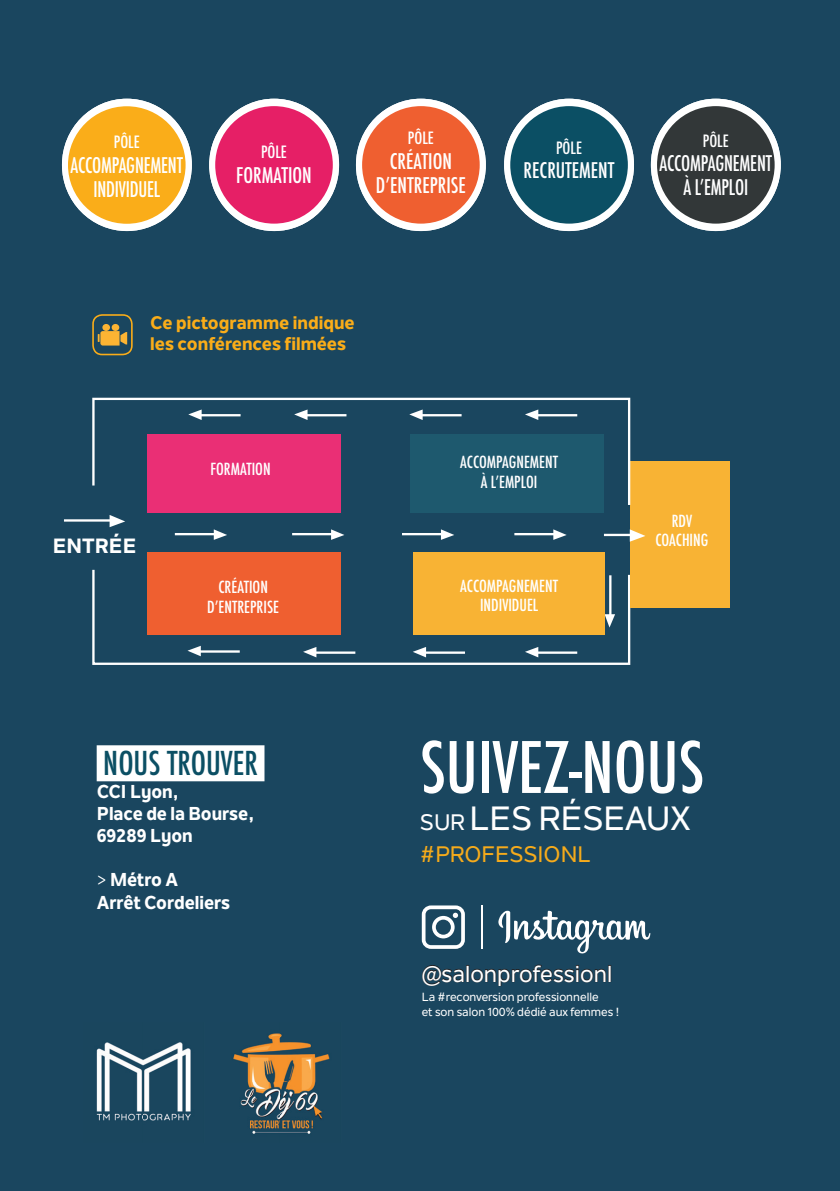
<style>
.page{position:relative;width:840px;height:1191px;background:#fff}
.page>*{position:absolute;margin:0;border:0;box-sizing:border-box;transform-origin:0 0}
.t1{font:500 condensed 68.8px "Futura";color:#fff}
.t2{font:500 33.2px "Nolan Next";color:#fff}
.t3{font:500 condensed 32px "Futura";color:#0b4f64}
.t4{font:500 22.8px "Nolan Next";color:#fff}
.t5{font:500 22.2px "Nolan Next";color:#f6ab1b}
.t6{font:500 condensed 21px/24.4px "Futura";letter-spacing:-.01em;color:#fff;text-align:center;scale:.91 1}
.t7{font:500 condensed 21px/24.4px "Futura";letter-spacing:-.01em;color:#fff;text-align:center}
.t8{font:800 20.4px "Nolan Next";color:#fff}
.t9{font:800 18.4px/22.2px "Nolan Next";color:#fff}
.t10{font:800 18px/21.6px "Nolan Next";color:#faad19}
.t11{font:500 condensed 16.6px "Futura";color:#fff}
.t12{font:500 condensed 16.2px/19.4px "Futura";color:#fff;text-align:center}
.t13{font:500 11.8px/14px "Nolan Next";color:#fff}
.s1{font-weight:400}
.s2{font-size:22.2px}
</style>
<div class="page">
<div style="left:0;top:0;width:839px;height:1191px;background:#1a465f"></div>
<svg style="left:98px;top:324px;width:29px;height:21px"></svg>
<div style="left:92px;top:314px;width:41px;height:41px;border:2px solid #faad19;border-radius:9px"></div>
<svg style="left:209px;top:99px;width:130px;height:132px"></svg>
<div style="left:215px;top:106px;width:117px;height:118px;background:#e61f66;border-radius:50%"></div>
<svg style="left:356px;top:99px;width:129px;height:132px"></svg>
<div style="left:362px;top:106px;width:117px;height:118px;background:#ef5f30;border-radius:50%"></div>
<svg style="left:504px;top:99px;width:129px;height:132px"></svg>
<div style="left:510px;top:106px;width:117px;height:118px;background:#0b4f64;border-radius:50%"></div>
<svg style="left:650px;top:99px;width:130px;height:132px"></svg>
<div style="left:656px;top:106px;width:118px;height:118px;background:#323738;border-radius:50%"></div>
<svg style="left:62px;top:99px;width:130px;height:132px"></svg>
<div style="left:68px;top:106px;width:117px;height:118px;background:#faad19;border-radius:50%"></div>
<svg style="left:421px;top:905px;width:43px;height:44px"></svg>
<svg style="left:497px;top:910px;width:153px;height:44px"></svg>
<hr style="left:481px;top:905px;width:2px;height:44px;background:#fff">
<svg style="left:422px;top:964px;width:188px;height:22px"></svg>
<svg style="left:91px;top:567px;width:540px;height:99px"></svg>
<hr style="left:311px;top:651px;width:44px;height:3px;background:#fff">
<svg style="left:303px;top:647px;width:13px;height:10px"></svg>
<hr style="left:421px;top:651px;width:44px;height:3px;background:#fff">
<svg style="left:412px;top:647px;width:14px;height:10px"></svg>
<hr style="left:533px;top:651px;width:44px;height:3px;background:#fff">
<svg style="left:524px;top:647px;width:14px;height:10px"></svg>
<hr style="left:608px;top:575px;width:3px;height:44px;background:#fff">
<svg style="left:604px;top:614px;width:10px;height:13px"></svg>
<hr style="left:196px;top:650px;width:43px;height:2px;background:#fff">
<svg style="left:187px;top:646px;width:14px;height:10px"></svg>
<hr style="left:175px;top:533px;width:43px;height:2px;background:#fff">
<svg style="left:214px;top:529px;width:13px;height:11px"></svg>
<hr style="left:292px;top:533px;width:43px;height:2px;background:#fff">
<svg style="left:331px;top:529px;width:13px;height:11px"></svg>
<hr style="left:514px;top:533px;width:43px;height:2px;background:#fff">
<svg style="left:553px;top:529px;width:13px;height:11px"></svg>
<hr style="left:402px;top:533px;width:43px;height:2px;background:#fff">
<svg style="left:440px;top:529px;width:14px;height:11px"></svg>
<hr style="left:64px;top:519px;width:51px;height:2px;background:#fff">
<svg style="left:109px;top:515px;width:16px;height:12px"></svg>
<div style="left:148px;top:434px;width:193px;height:78px;background:#ea2f75"></div>
<div style="left:410px;top:434px;width:193px;height:78px;background:#1e596e"></div>
<div style="left:148px;top:552px;width:193px;height:83px;background:#ef5f30"></div>
<div style="left:630px;top:461px;width:99px;height:146px;background:#f8b334"></div>
<div style="left:412px;top:552px;width:192px;height:83px;background:#f8b334"></div>
<svg style="left:91px;top:396px;width:540px;height:111px"></svg>
<hr style="left:603px;top:534px;width:32px;height:2px;background:#fff">
<svg style="left:629px;top:529px;width:16px;height:12px"></svg>
<div style="left:97px;top:745px;width:167px;height:36px;background:#fff"></div>
<img style="left:83px;top:1022px;width:121px;height:120px">
<img style="left:220px;top:1022px;width:121px;height:120px">
<p class="t11" style="left:114px;top:132px;width:27px">PÔLE</p>
<p class="t6" style="left:70px;top:153px;width:125px">ACCOMPAGNEMENT<br>INDIVIDUEL</p>
<p class="t11" style="left:261px;top:142px;width:27px">PÔLE</p>
<p class="t7" style="left:236px;top:163px;width:77px">FORMATION</p>
<p class="t11" style="left:407px;top:127px;width:27px">PÔLE</p>
<p class="t7" style="left:376px;top:149px;width:91px">CRÉATION<br>DʼENTREPRISE</p>
<p class="t11" style="left:555px;top:137px;width:27px">PÔLE</p>
<p class="t7" style="left:523px;top:158px;width:92px">RECRUTEMENT</p>
<p class="t11" style="left:702px;top:130px;width:27px">PÔLE</p>
<p class="t6" style="left:659px;top:151px;width:125px">ACCOMPAGNEMENT<br>À LʼEMPLOI</p>
<p class="t10" style="left:150px;top:311px;width:206px">Ce pictogramme indique les conférences filmées</p>
<p class="t8" style="left:53px;top:533px;width:85px">ENTRÉE</p>
<p class="t12" style="left:210px;top:459px;width:62px">FORMATION</p>
<p class="t12" style="left:460px;top:452px;width:99px">ACCOMPAGNEMENT<br>À LʼEMPLOI</p>
<p class="t12" style="left:207px;top:577px;width:73px">CRÉATION<br>DʼENTREPRISE</p>
<p class="t12" style="left:460px;top:576px;width:99px">ACCOMPAGNEMENT<br>INDIVIDUEL</p>
<p class="t12" style="left:655px;top:511px;width:54px">RDV<br>COACHING</p>
<h3 class="t3" style="left:103px;top:743px;width:156px">NOUS TROUVER</h3>
<p class="t9" style="left:97px;top:779px;width:159px">CCI Lyon,<br>Place de la Bourse,<br>69289 Lyon</p>
<p class="t9" style="left:97px;top:868px;width:135px"><span class="s1">&gt;</span> Métro A<br>Arrêt Cordeliers</p>
<h1 class="t1" style="left:420px;top:723px;width:285px">SUIVEZ-NOUS</h1>
<h2 class="t2" style="left:420px;top:798px;width:272px"><span class="s2">SUR</span> LES RÉSEAUX</h2>
<h3 class="t5" style="left:420px;top:841px;width:172px">#PROFESSIONL</h3>
<h3 class="t4" style="left:421px;top:959px;width:192px">@salonprofessionl</h3>
<p class="t13" style="left:421px;top:990px;width:199px">La #reconversion professionnelle<br>et son salon 100% dédié aux femmes !</p>
</div>
